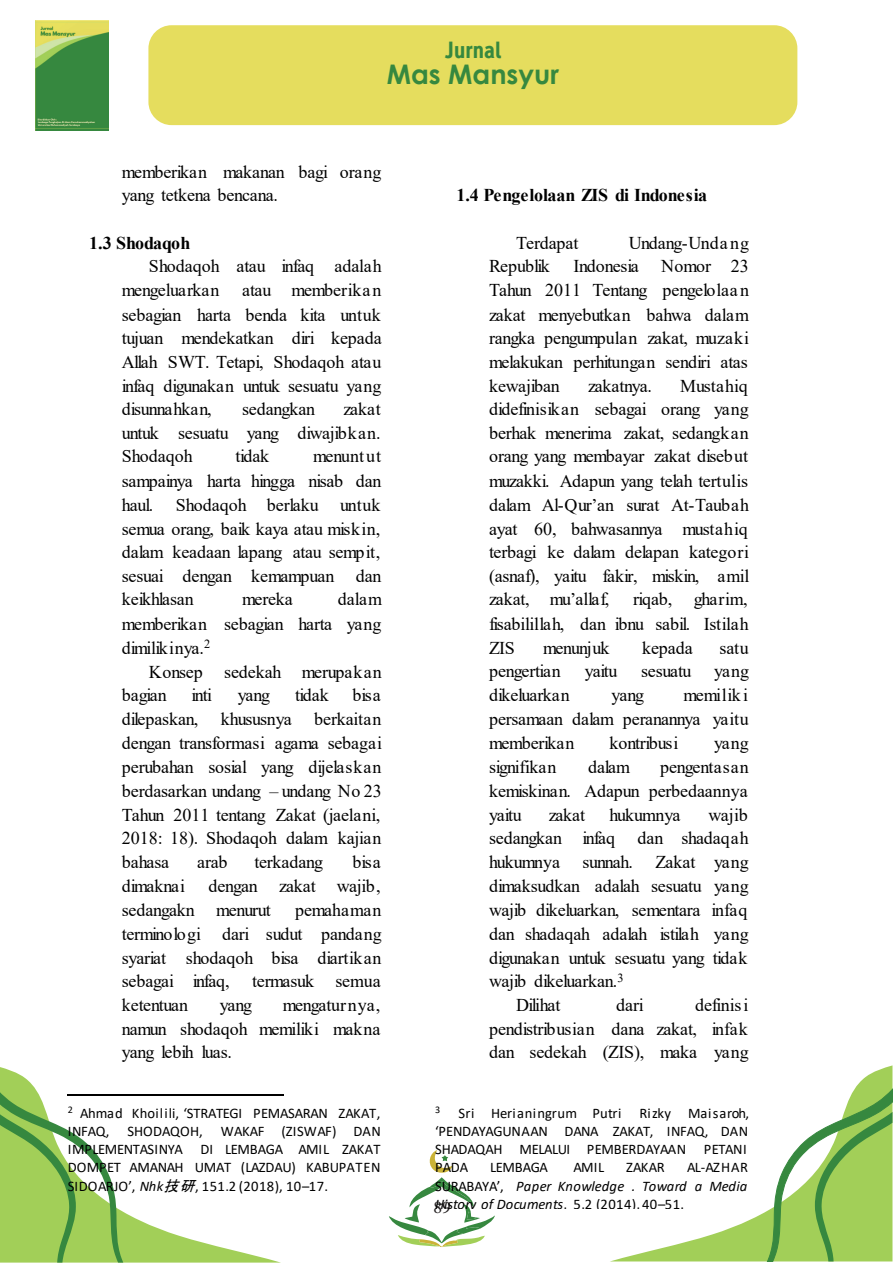
<style>
.page{position:relative;width:893px;height:1263px;background:#fff}
.page>*{position:absolute;margin:0;border:0;box-sizing:border-box;transform-origin:0 0}
.t1{font:700 27px "Century Gothic";color:#36883f}
.t2{font:700 21px "Deansgate Condensed";color:#36883f}
.t3{font:18px/23.7px "Times New Roman";letter-spacing:-.005em;color:#000;text-align:justify}
.t4{font:18px "Times New Roman";letter-spacing:-.03em;color:#000}
.t5{font:700 18px "Times New Roman";letter-spacing:-.015em;color:#000}
.t6{font:18px "Times New Roman";letter-spacing:-.065em;color:#000}
.t7{font:18px "Times New Roman";letter-spacing:-.04em;color:#000}
.t8{font:18px "Times New Roman";letter-spacing:-.05em;color:#000}
.t9{font:18px "Minion Pro";color:#231f20}
.t10{font:14.7px/18.3px "Calibri";letter-spacing:-.005em;color:#000;text-align:justify}
.t11{font:italic 14.7px/18.6px "Calibri";color:#000;text-align:justify}
.t12{font:10.2px "Calibri";color:#000}
.s1{font-style:italic}
.s2{font-family:"MS Gothic";font-style:italic}
.s3{font-style:normal}
</style>
<div class="page">
<svg style="left:612px;top:1065px;width:280px;height:196px"></svg>
<svg style="left:767px;top:1088px;width:126px;height:174px"></svg>
<svg style="left:0;top:1067px;width:281px;height:195px"></svg>
<svg style="left:0;top:1090px;width:123px;height:172px"></svg>
<svg style="left:389px;top:1150px;width:106px;height:97px"></svg>
<div style="left:148px;top:25px;width:649px;height:100px;background:#e5dd5e;border-radius:23px"></div>
<img style="left:35px;top:21px;width:73px;height:109px">
<hr style="left:68px;top:1094px;width:216px;height:1px;background:#000">
<p class="t2" style="left:445px;top:33px;width:58px">Jurnal</p>
<h1 class="t1" style="left:387px;top:54px;width:174px">Mas Mansyur</h1>
<p class="t3" style="left:122px;top:159px;width:261px">memberikan makanan bagi orang yang tetkena bencana.</p>
<p class="t5" style="left:89px;top:229px;width:103px">1.3 Shodaqoh</p>
<p class="t3" style="left:149px;top:254px;width:234px">Shodaqoh atau infaq adalah</p>
<p class="t3" style="left:122px;top:277px;width:99px">mengeluarkan</p>
<p class="t3" style="left:122px;top:277px;width:261px;text-indent:120px">atau memberikan sebagian harta benda kita untuk tujuan mendekatkan diri kepada Allah SWT. Tetapi, Shodaqoh atau infaq digunakan untuk sesuatu yang disunnahkan,</p>
<p class="t3" style="left:122px;top:397px;width:261px;text-indent:222px">zakat untuk sesuatu yang diwajibkan.<br>Shodaqoh</p>
<p class="t3" style="left:242px;top:397px;width:75px">sedangkan</p>
<p class="t3" style="left:235px;top:444px;width:35px">tidak</p>
<p class="t3" style="left:122px;top:444px;width:261px;line-height:24.2px;text-indent:191px">menuntut sampainya harta hingga nisab dan haul.</p>
<p class="t3" style="left:122px;top:492px;width:261px;text-indent:54px">Shodaqoh berlaku untuk semua orang, baik kaya atau miskin, dalam keadaan lapang atau sempit, sesuai dengan kemampuan dan keikhlasan</p>
<p class="t3" style="left:242px;top:587px;width:52px">mereka</p>
<p class="t3" style="left:338px;top:587px;width:46px">dalam</p>
<p class="t3" style="left:122px;top:612px;width:261px">memberikan sebagian harta yang</p>
<p class="t4" style="left:122px;top:635px;width:90px">dimilikinya.<sup>2</sup></p>
<p class="t3" style="left:149px;top:659px;width:234px">Konsep sedekah merupakan</p>
<p class="t3" style="left:122px;top:683px;width:46px">bagian</p>
<p class="t3" style="left:192px;top:683px;width:22px">inti</p>
<p class="t3" style="left:238px;top:683px;width:34px">yang</p>
<p class="t3" style="left:295px;top:683px;width:35px">tidak</p>
<p class="t3" style="left:352px;top:683px;width:30px">bisa</p>
<p class="t3" style="left:122px;top:706px;width:78px">dilepaskan,</p>
<p class="t3" style="left:122px;top:706px;width:262px;text-indent:99px">khususnya berkaitan dengan transformasi agama sebagai perubahan sosial yang dijelaskan berdasarkan undang – undang No 23<br>Tahun 2011 tentang Zakat (jaelani, 2018: 18). Shodaqoh dalam kajian bahasa</p>
<p class="t3" style="left:197px;top:849px;width:32px">arab</p>
<p class="t3" style="left:255px;top:849px;width:70px">terkadang</p>
<p class="t3" style="left:352px;top:849px;width:30px">bisa</p>
<p class="t3" style="left:122px;top:872px;width:260px;line-height:24.8px;text-indent:87px">dengan zakat wajib, sedangakn menurut</p>
<p class="t3" style="left:122px;top:873px;width:65px">dimaknai</p>
<p class="t3" style="left:122px;top:898px;width:261px;text-indent:173px">pemahaman terminologi dari sudut pandang syariat shodaqoh bisa diartikan sebagai infaq,</p>
<p class="t3" style="left:252px;top:969px;width:130px">termasuk semua</p>
<p class="t3" style="left:122px;top:992px;width:68px">ketentuan</p>
<p class="t3" style="left:220px;top:992px;width:34px">yang</p>
<p class="t3" style="left:122px;top:992px;width:260px;text-indent:161px">mengaturnya, namun shodaqoh memiliki makna yang lebih luas.</p>
<p class="t10" style="left:68px;top:1103px;width:315px"><sup>2</sup> Ahmad Khoilili, ‘STRATEGI PEMASARAN ZAKAT, INFAQ, SHODAQOH, WAKAF (ZISWAF) DAN IMPLEMENTASINYA DI LEMBAGA AMIL ZAKAT DOMPET AMANAH UMAT (LAZDAU) KABUPATEN SIDOARJO’, <span class="s1">Nhk</span><span class="s2">技研</span>, 151.2 (2018), 10–17.</p>
<p class="t5" style="left:456px;top:182px;width:252px">1.4 Pengelolaan ZIS di Indonesia</p>
<p class="t3" style="left:516px;top:230px;width:64px">Terdapat</p>
<p class="t3" style="left:629px;top:230px;width:122px">Undang-Undang</p>
<p class="t7" style="left:489px;top:253px;width:62px">Republik</p>
<p class="t3" style="left:489px;top:254px;width:262px;text-indent:84px">Indonesia Nomor 23<br>Tahun 2011 Tentang pengelolaan zakat menyebutkan bahwa dalam rangka pengumpulan zakat, muzaki melakukan perhitungan sendiri atas kewajiban</p>
<p class="t3" style="left:489px;top:373px;width:262px;text-indent:191px">Mustahiq didefinisikan sebagai orang yang berhak menerima zakat, sedangkan orang yang membayar zakat disebut muzakki. Adapun yang telah tertulis dalam Al-Qur’an surat At-Taubah ayat 60, bahwasannya mustahiq terbagi ke dalam delapan kategori (asnaf), yaitu fakir, miskin, amil zakat, mu’allaf,</p>
<p class="t4" style="left:588px;top:373px;width:66px">zakatnya.</p>
<p class="t3" style="left:489px;top:587px;width:261px;line-height:24.2px;text-indent:144px">riqab, gharim, fisabilillah, dan ibnu sabil. Istilah ZIS</p>
<p class="t6" style="left:543px;top:635px;width:68px">menunjuk</p>
<p class="t3" style="left:642px;top:635px;width:52px">kepada</p>
<p class="t3" style="left:720px;top:635px;width:31px">satu</p>
<p class="t3" style="left:489px;top:659px;width:73px">pengertian</p>
<p class="t3" style="left:585px;top:659px;width:34px">yaitu</p>
<p class="t3" style="left:641px;top:659px;width:52px">sesuatu</p>
<p class="t3" style="left:714px;top:659px;width:36px">yang</p>
<p class="t3" style="left:489px;top:683px;width:82px">dikeluarkan</p>
<p class="t3" style="left:612px;top:683px;width:34px">yang</p>
<p class="t3" style="left:489px;top:683px;width:261px;text-indent:195px">memiliki persamaan dalam peranannya yaitu memberikan</p>
<p class="t3" style="left:609px;top:730px;width:71px">kontribusi</p>
<p class="t3" style="left:714px;top:730px;width:36px">yang</p>
<p class="t4" style="left:489px;top:755px;width:69px">signifikan</p>
<p class="t3" style="left:588px;top:755px;width:44px">dalam</p>
<p class="t3" style="left:489px;top:755px;width:261px;text-indent:171px">pengentasan kemiskinan. Adapun perbedaannya yaitu</p>
<p class="t3" style="left:549px;top:802px;width:38px">zakat</p>
<p class="t6" style="left:609px;top:802px;width:72px">hukumnya</p>
<p class="t3" style="left:708px;top:802px;width:41px">wajib</p>
<p class="t3" style="left:489px;top:826px;width:127px">sedangkan infaq</p>
<p class="t3" style="left:638px;top:826px;width:113px">dan shadaqah</p>
<p class="t6" style="left:489px;top:849px;width:145px">hukumnya sunnah.</p>
<p class="t3" style="left:655px;top:849px;width:95px">Zakat yang</p>
<p class="t3" style="left:489px;top:873px;width:261px">dimaksudkan adalah sesuatu yang</p>
<p class="t3" style="left:489px;top:898px;width:260px">wajib dikeluarkan, sementara infaq</p>
<p class="t3" style="left:489px;top:921px;width:261px">dan shadaqah adalah istilah yang</p>
<p class="t4" style="left:489px;top:945px;width:260px">digunakan untuk sesuatu yang tidak</p>
<p class="t3" style="left:489px;top:969px;width:136px">wajib dikeluarkan.<sup>3</sup></p>
<p class="t8" style="left:516px;top:992px;width:46px">Dilihat</p>
<p class="t3" style="left:616px;top:992px;width:29px">dari</p>
<p class="t3" style="left:489px;top:992px;width:261px;text-indent:206px">definisi pendistribusian dana zakat, infak dan sedekah (ZIS), maka yang</p>
<p class="t12" style="left:435px;top:1103px;width:7px">3</p>
<p class="t10" style="left:435px;top:1104px;width:315px;text-align:left;text-indent:24px">Sri Herianingrum Putri Rizky Maisaroh, ‘PENDAYAGUNAAN DANA ZAKAT, INFAQ, DAN<br>SHADAQAH MELALUI PEMBERDAYAAN PETANI<br>PADA</p>
<p class="t10" style="left:490px;top:1157px;width:59px">LEMBAGA</p>
<p class="t10" style="left:573px;top:1157px;width:32px">AMIL</p>
<p class="t10" style="left:626px;top:1157px;width:40px">ZAKAR</p>
<p class="t11" style="left:435px;top:1157px;width:315px;text-indent:252px"><span class="s3">AL-AZHAR SURABAYA’,</span> Paper Knowledge . Toward a Media History of Documents<span class="s3">, 5.2 (2014), 40–51.</span></p>
<p class="t9" style="left:434px;top:1195px;width:19px">89</p>
</div>
